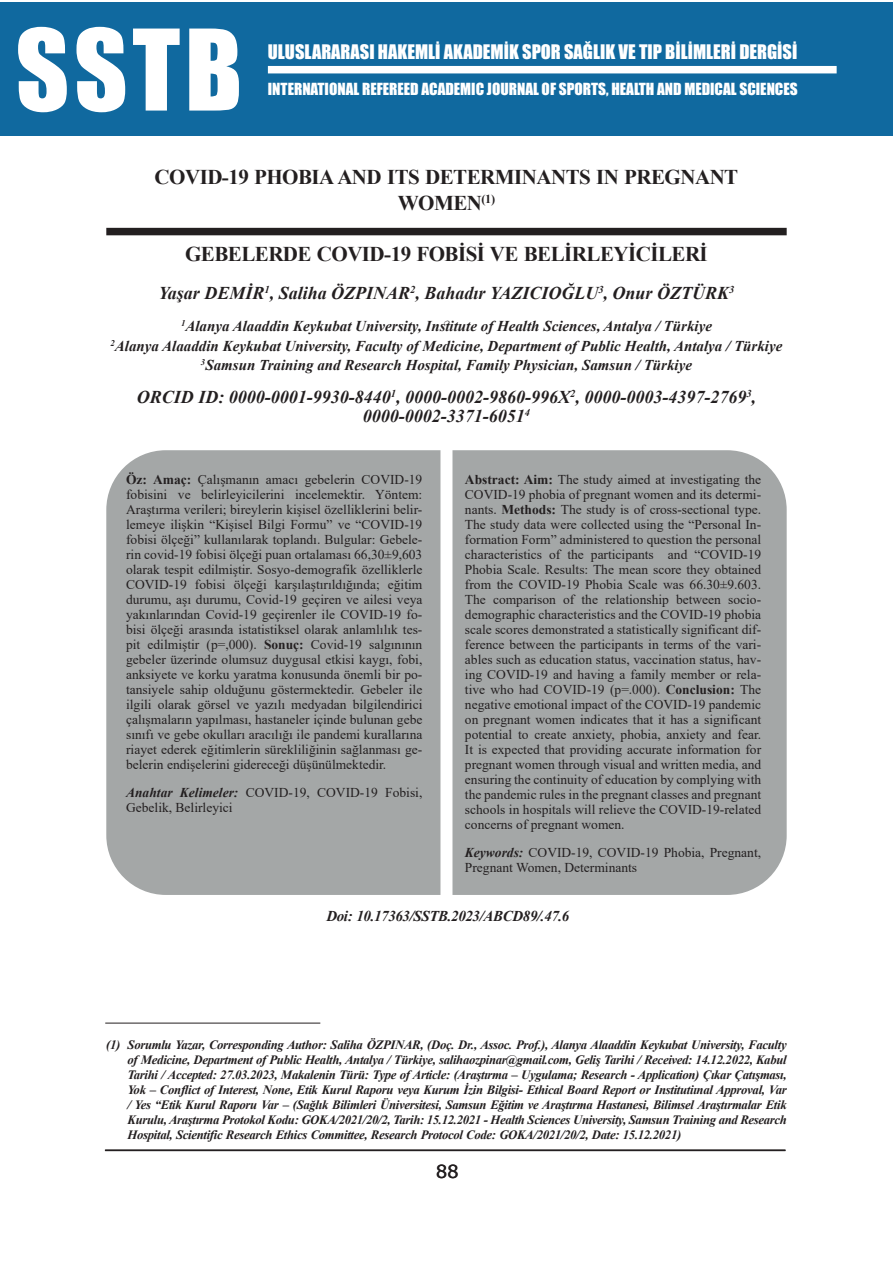
<style>
.page{position:relative;width:893px;height:1263px;background:#fff}
.page>*{position:absolute;margin:0;border:0;box-sizing:border-box;transform-origin:0 0}
.t1{font:103.8px "Impact";color:#fff}
.t2{font:700 21px/25.5px "Times New Roman";letter-spacing:-.025em;color:#231f20;text-align:center}
.t3{font:18.45px "Impact";color:#fff}
.t4{font:italic 700 18px/19.5px "Times New Roman";color:#231f20;text-align:center}
.t5{font:18px "Verdana";color:#231f20}
.t6{font:15.3px "Impact";color:#fff}
.t7{font:italic 700 15px/19.5px "Times New Roman";color:#231f20;text-align:center}
.t8{font:italic 700 15px "Times New Roman";letter-spacing:-.025em;color:#231f20}
.t9{font:13.5px/15px "Times New Roman";color:#231f20;text-align:justify}
.t10{font:italic 700 12.75px/15px "Times New Roman";letter-spacing:-.025em;color:#231f20;text-align:justify}
.s1{font-weight:700}
.s2{font-weight:700;font-style:italic}
</style>
<div class="page">
<div style="left:0;top:2px;width:893px;height:133px;background:#10699f"></div>
<hr style="left:105px;top:1149px;width:681px;height:2px;background:#231f20">
<div style="left:106px;top:228px;width:681px;height:7px;background:#231f20"></div>
<div style="left:106px;top:450px;width:681px;height:445px;background:#a4a7a7;border-radius:60px"></div>
<div style="left:440px;top:441px;width:12px;height:490px;background:#fff"></div>
<hr style="left:105px;top:1023px;width:215px;height:1px;background:#231f20">
<div style="left:268px;top:66px;width:569px;height:7px;background:#fff"></div>
<h1 class="t1" style="left:16px;top:-11px;width:228px">SSTB</h1>
<h3 class="t3" style="left:268px;top:38px;width:531px">ULUSLARARASI HAKEMLI AKADEMIK SPOR SAĞLIK VE TIP BILIMLERI DERGISI</h3>
<p class="t6" style="left:268px;top:77px;width:531px">INTERNATIONAL REFEREED ACADEMIC JOURNAL OF SPORTS, HEALTH AND MEDICAL SCIENCES</p>
<h2 class="t2" style="left:155px;top:164px;width:585px">COVID-19 PHOBIA AND ITS DETERMINANTS IN PREGNANT<br>WOMEN<sup>(1)</sup></h2>
<h2 class="t2" style="left:185px;top:240px;width:524px">GEBELERDE COVID-19 FOBİSİ VE BELİRLEYİCİLERİ</h2>
<h3 class="t4" style="left:159px;top:283px;width:577px">Yaşar DEMİR<sup>1</sup>, Saliha ÖZPINAR<sup>2</sup>, Bahadır YAZICIOĞLU<sup>3</sup>, Onur ÖZTÜRK<sup>3</sup></h3>
<p class="t7" style="left:111px;top:316px;width:673px"><sup>1</sup>Alanya Alaaddin Keykubat University, Institute of Health Sciences, Antalya / Türkiye<br><sup>2</sup>Alanya Alaaddin Keykubat University, Faculty of Medicine, Department of Public Health, Antalya / Türkiye<br><sup>3</sup>Samsun Training and Research Hospital, Family Physician, Samsun / Türkiye</p>
<h3 class="t4" style="left:137px;top:386px;width:621px">ORCID ID: 0000-0001-9930-8440<sup>1</sup>, 0000-0002-9860-996X<sup>2</sup>, 0000-0003-4397-2769<sup>3</sup>,<br>0000-0002-3371-6051<sup>4</sup></h3>
<p class="t9" style="left:126px;top:472px;width:298px"><span class="s1">Öz: Amaç:</span> Çalışmanın amacı gebelerin COVID-19 fobisini ve belirleyicilerini incelemektir. Yöntem:<br>Araştırma verileri; bireylerin kişisel özelliklerini belir&shy;lemeye ilişkin “Kişisel Bilgi Formu” ve “COVID-19 fobisi ölçeği” kullanılarak toplandı. Bulgular: Gebele&shy;rin covid-19 fobisi ölçeği puan ortalaması 66,30±9,603 olarak tespit edilmiştir. Sosyo-demografik özelliklerle COVID-19 fobisi ölçeği karşılaştırıldığında; eğitim durumu, aşı durumu, Covid-19 geçiren ve ailesi veya yakınlarından Covid-19 geçirenler ile COVID-19 fo&shy;bisi ölçeği arasında istatistiksel olarak anlamlılık tes&shy;pit edilmiştir (p=,000). <span class="s1">Sonuç:</span> Covid-19 salgınının gebeler üzerinde olumsuz duygusal etkisi kaygı, fobi, anksiyete ve korku yaratma konusunda önemli bir po&shy;tansiyele sahip olduğunu göstermektedir. Gebeler ile ilgili olarak görsel ve yazılı medyadan bilgilendirici çalışmaların yapılması, hastaneler içinde bulunan gebe sınıfı ve gebe okulları aracılığı ile pandemi kurallarına riayet ederek eğitimlerin sürekliliğinin sağlanması ge&shy;belerin endişelerini gidereceği düşünülmektedir.</p>
<p class="t9" style="left:126px;top:785px;width:298px"><span class="s2">Anahtar Kelimeler:</span> COVID-19, COVID-19 Fobisi,<br>Gebelik, Belirleyici</p>
<p class="t9" style="left:465px;top:472px;width:298px"><span class="s1">Abstract: Aim:</span> The study aimed at investigating the COVID-19 phobia of pregnant women and its determi&shy;nants. <span class="s1">Methods:</span> The study is of cross‐sectional type.<br>The study data were collected using the “Personal In&shy;formation Form” administered to question the personal characteristics of the participants and “COVID-19<br>Phobia Scale. Results: The mean score they obtained from the COVID-19 Phobia Scale was 66.30±9.603.<br>The comparison of the relationship between socio&shy;demographic characteristics and the COVID-19 phobia scale scores demonstrated a statistically significant dif&shy;ference between the participants in terms of the vari&shy;ables such as education status, vaccination status, hav&shy;ing COVID-19 and having a family member or rela&shy;tive who had COVID-19 (p=.000). <span class="s1">Conclusion:</span> The negative emotional impact of the COVID-19 pandemic on pregnant women indicates that it has a significant potential to create anxiety, phobia, anxiety and fear.<br>It is expected that providing accurate information for pregnant women through visual and written media, and ensuring the continuity of education by complying with the pandemic rules in the pregnant classes and pregnant schools in hospitals will relieve the COVID-19-related concerns of pregnant women.</p>
<p class="t9" style="left:465px;top:845px;width:298px"><span class="s2">Keywords:</span> COVID-19, COVID-19 Phobia, Pregnant,<br>Pregnant Women, Determinants</p>
<p class="t8" style="left:326px;top:905px;width:245px">Doi: 10.17363/SSTB.2023/ABCD89/.47.6</p>
<p class="t10" style="left:128px;top:1037px;width:661px;text-indent:-21px">(1) Sorumlu Yazar, Corresponding Author: Saliha ÖZPINAR, (Doç. Dr., Assoc. Prof.), Alanya Alaaddin Keykubat University, Faculty of Medicine, Department of Public Health, Antalya / Türkiye, salihaozpinar@gmail.com, Geliş Tarihi / Received: 14.12.2022, Kabul Tarihi / Accepted: 27.03.2023, Makalenin Türü: Type of Article: (Araştırma – Uygulama; Research - Application) Çıkar Çatışması, Yok – Conflict of Interest, None, Etik Kurul Raporu veya Kurum İzin Bilgisi- Ethical Board Report or Institutiınal Approval, Var / Yes “Etik Kurul Raporu Var – (Sağlık Bilimleri Üniversitesi, Samsun Eğitim ve Araştırma Hastanesi, Bilimsel Araştırmalar Etik Kurulu, Araştırma Protokol Kodu: GOKA/2021/20/2, Tarih: 15.12.2021 - Health Sciences University, Samsun Training and Research Hospital, Scientific Research Ethics Committee, Research Protocol Code: GOKA/2021/20/2, Date: 15.12.2021)</p>
<h3 class="t5" style="left:436px;top:1159px;width:24px">88</h3>
</div>
